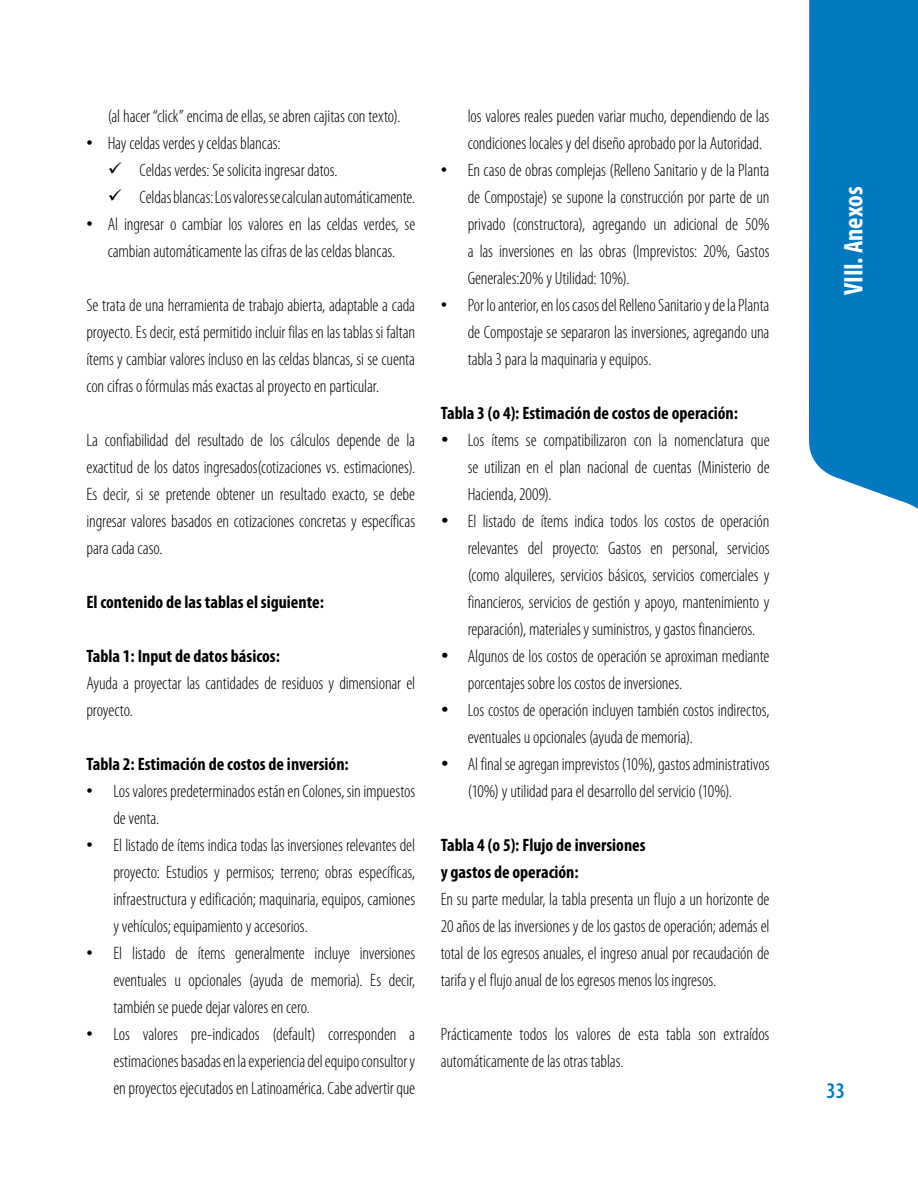
<style>
.page{position:relative;width:918px;height:1188px;background:#fff}
.page>*{position:absolute;margin:0;border:0;box-sizing:border-box;transform-origin:0 0}
.t1{font:700 condensed 27px "Myriad Pro";letter-spacing:-.005em;color:#fff}
.t2{font:600 condensed 22.5px "Myriad Pro";color:#0079c1}
.t3{font:300 condensed 18px/27px "Myriad Pro";letter-spacing:-.005em;color:#000;text-align:justify}
.t4{font:700 condensed 18px/27px "Myriad Pro";color:#000}
.s1{font-family:"Arial";font-weight:400;font-stretch:normal}
</style>
<div class="page">
<div style="left:809px;top:0;width:109px;height:509px;background:#0079c1"></div>
<p class="t3" style="left:108px;top:102px;width:294px">(al hacer “click” encima de ellas, se abren cajitas con texto).</p>
<p class="t3" style="left:86px;top:129px;width:196px"><span class="s1">•</span> Hay celdas verdes y celdas blancas:</p>
<p class="t3" style="left:108px;top:156px;width:231px">✓ Celdas verdes: Se solicita ingresar datos.</p>
<p class="t3" style="left:108px;top:183px;width:309px">✓ Celdas blancas: Los valores se calculan automáticamente.</p>
<p class="t3" style="left:86px;top:210px;width:330px;text-align:center"><span class="s1">•</span> Al ingresar o cambiar los valores en las celdas verdes, se cambian automáticamente las cifras de las celdas blancas.</p>
<p class="t3" style="left:86px;top:291px;width:330px">Se trata de una herramienta de trabajo abierta, adaptable a cada proyecto. Es decir, está permitido incluir filas en las tablas si faltan ítems y cambiar valores incluso en las celdas blancas, si se cuenta con cifras o fórmulas más exactas al proyecto en particular.</p>
<p class="t3" style="left:86px;top:426px;width:330px">La confiabilidad del resultado de los cálculos depende de la exactitud de los datos ingresados(cotizaciones vs. estimaciones).<br>Es decir, si se pretende obtener un resultado exacto, se debe ingresar valores basados en cotizaciones concretas y específicas para cada caso.</p>
<p class="t4" style="left:86px;top:588px;width:239px">El contenido de las tablas el siguiente:</p>
<p class="t4" style="left:86px;top:642px;width:195px">Tabla 1: Input de datos básicos:</p>
<p class="t3" style="left:86px;top:669px;width:330px">Ayuda a proyectar las cantidades de residuos y dimensionar el proyecto.</p>
<p class="t4" style="left:86px;top:750px;width:264px">Tabla 2: Estimación de costos de inversión:</p>
<p class="t3" style="left:113px;top:777px;width:303px;text-indent:-27px"><span class="s1">•</span> Los valores predeterminados están en Colones, sin impuestos de venta.</p>
<p class="t3" style="left:113px;top:831px;width:303px;text-indent:-27px"><span class="s1">•</span> El listado de ítems indica todas las inversiones relevantes del proyecto: Estudios y permisos; terreno; obras específicas, infraestructura y edificación; maquinaria, equipos, camiones y vehículos; equipamiento y accesorios.</p>
<p class="t3" style="left:113px;top:939px;width:303px;text-indent:-27px"><span class="s1">•</span> El listado de ítems generalmente incluye inversiones eventuales u opcionales (ayuda de memoria). Es decir, también se puede dejar valores en cero.</p>
<p class="t3" style="left:113px;top:1020px;width:303px;text-indent:-27px"><span class="s1">•</span> Los valores pre-indicados (default) corresponden a estimaciones basadas en la experiencia del equipo consultor y en proyectos ejecutados en Latinoamérica. Cabe advertir que</p>
<p class="t3" style="left:468px;top:102px;width:303px">los valores reales pueden variar mucho, dependiendo de las condiciones locales y del diseño aprobado por la Autoridad.</p>
<p class="t3" style="left:468px;top:156px;width:303px;text-indent:-27px"><span class="s1">•</span> En caso de obras complejas (Relleno Sanitario y de la Planta de Compostaje) se supone la construcción por parte de un privado (constructora), agregando un adicional de 50% a las inversiones en las obras (Imprevistos: 20%, Gastos Generales:20% y Utilidad: 10%).</p>
<p class="t3" style="left:468px;top:291px;width:303px;text-indent:-27px"><span class="s1">•</span> Por lo anterior, en los casos del Relleno Sanitario y de la Planta de Compostaje se separaron las inversiones, agregando una tabla 3 para la maquinaria y equipos.</p>
<p class="t4" style="left:441px;top:399px;width:299px">Tabla 3 (o 4): Estimación de costos de operación:</p>
<p class="t3" style="left:468px;top:426px;width:303px;text-indent:-27px">• Los ítems se compatibilizaron con la nomenclatura que se utilizan en el plan nacional de cuentas (Ministerio de Hacienda, 2009).</p>
<p class="t3" style="left:468px;top:507px;width:303px;text-indent:-27px">• El listado de ítems indica todos los costos de operación relevantes del proyecto: Gastos en personal, servicios (como alquileres, servicios básicos, servicios comerciales y financieros, servicios de gestión y apoyo, mantenimiento y reparación), materiales y suministros, y gastos financieros.</p>
<p class="t3" style="left:468px;top:642px;width:303px;text-indent:-27px">• Algunos de los costos de operación se aproximan mediante porcentajes sobre los costos de inversiones.</p>
<p class="t3" style="left:468px;top:696px;width:303px;text-indent:-27px">• Los costos de operación incluyen también costos indirectos, eventuales u opcionales (ayuda de memoria).</p>
<p class="t3" style="left:441px;top:750px;width:330px;text-align:center">• Al final se agregan imprevistos (10%), gastos administrativos (10%) y utilidad para el desarrollo del servicio (10%).</p>
<p class="t4" style="left:441px;top:831px;width:206px">Tabla 4 (o 5): Flujo de inversiones y gastos de operación:</p>
<p class="t3" style="left:441px;top:885px;width:330px">En su parte medular, la tabla presenta un flujo a un horizonte de 20 años de las inversiones y de los gastos de operación; además el total de los egresos anuales, el ingreso anual por recaudación de tarifa y el flujo anual de los egresos menos los ingresos.</p>
<p class="t3" style="left:441px;top:1020px;width:330px">Prácticamente todos los valores de esta tabla son extraídos automáticamente de las otras tablas.</p>
<h1 class="t1" style="left:837px;top:295px;width:110px;rotate:-90deg">VIII. Anexos</h1>
<p class="t2" style="left:827px;top:1077px;width:20px">33</p>
</div>
